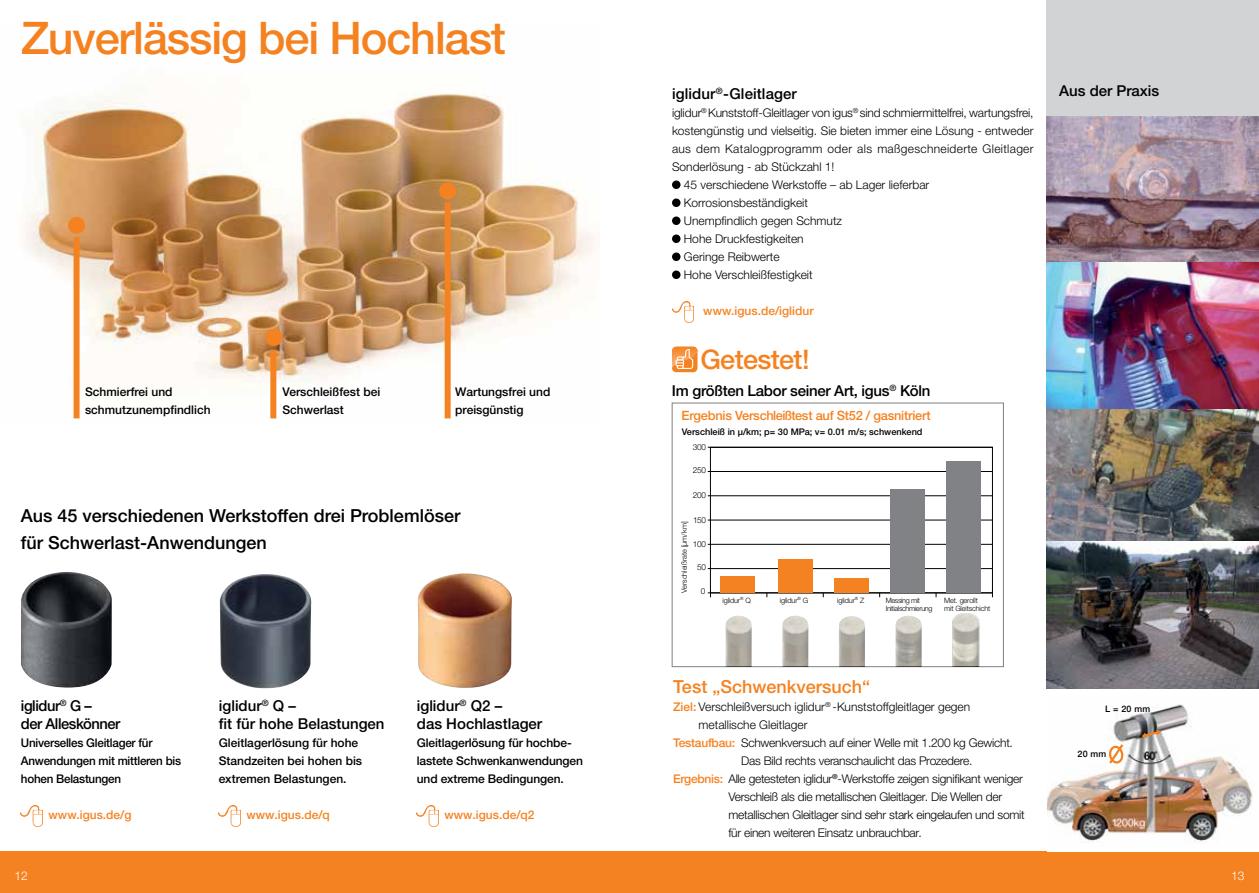
<style>
.page{position:relative;width:1259px;height:893px;background:#fff}
.page>*{position:absolute;margin:0;border:0;box-sizing:border-box;transform-origin:0 0}
.t1{font:500 45px "Helvetica Neue LTW1 G";letter-spacing:-.025em;color:#f58220}
.t2{font:500 27px "Helvetica Neue LTW1 G";letter-spacing:-.02em;color:#f58220}
.t3{font:500 18px/27px "Helvetica Neue LTW1 G";color:#000}
.t4{font:500 18px "Helvetica Neue LTW1 G";color:#f58220}
.t5{font:500 15px/18px "Helvetica Neue LTW1 G";color:#000}
.t6{font:500 15px "Helvetica Neue LTW1 G";letter-spacing:-.02em;color:#000}
.t7{font:500 15px/18px "Helvetica Neue LTW1 G";letter-spacing:-.03em;color:#000}
.t8{font:500 12.9px "Helvetica Neue LTW1 G";letter-spacing:-.02em;color:#f58220}
.t9{font:300 12px "Helvetica Neue LTW1 G";letter-spacing:-.01em;color:#000}
.t10{font:500 12px/18px "Helvetica Neue LTW1 G";letter-spacing:-.01em;color:#000}
.t11{font:500 12px "Helvetica Neue LTW1 G";color:#f58220}
.t12{font:300 12px "Helvetica Neue LTW1 G";letter-spacing:.025em;color:#000}
.t13{font:300 12px "Helvetica Neue LTW1 G";color:#fff}
.t14{font:500 9.15px "Helvetica Neue LTW1 G";color:#000}
.t15{font:500 9px "Helvetica Neue LTW1 G";letter-spacing:.02em;color:#000}
.t16{font:300 8.25px "Helvetica Neue LTW1 G";letter-spacing:-.02em;color:#000}
.t17{font:300 7.35px/8.9px "Helvetica Neue LTW1 G";letter-spacing:-.02em;color:#000}
.t18{font:300 7.35px/8.9px "Helvetica Neue LTW1 G";letter-spacing:-.04em;color:#000}
.t19{font:300 7.35px "Helvetica Neue LTW1 G";color:#000}
.s1{font-weight:500;color:#f58220}
</style>
<div class="page">
<div style="left:0;top:851px;width:1259px;height:42px;background:#f58220"></div>
<div style="left:1046px;top:0;width:213px;height:689px;background:#d1d3d4"></div>
<img style="left:25px;top:93px;width:571px;height:326px">
<img style="left:1047px;top:704px;width:206px;height:138px">
<svg style="left:1107px;top:742px;width:18px;height:24px"></svg>
<svg style="left:1141px;top:730px;width:20px;height:8px"></svg>
<div style="left:710px;top:447px;width:282px;height:146px;border:1px solid #000"></div>
<hr style="left:708px;top:568px;width:284px;height:1px;background:#000">
<hr style="left:708px;top:593px;width:284px;height:1px;background:#000">
<hr style="left:708px;top:544px;width:284px;height:1px;background:#000">
<hr style="left:708px;top:520px;width:284px;height:1px;background:#000">
<hr style="left:708px;top:495px;width:284px;height:1px;background:#000">
<hr style="left:708px;top:471px;width:284px;height:1px;background:#000">
<hr style="left:708px;top:447px;width:284px;height:1px;background:#000">
<div style="left:720px;top:576px;width:35px;height:16px;background:#f58220"></div>
<div style="left:834px;top:578px;width:35px;height:14px;background:#f58220"></div>
<div style="left:778px;top:559px;width:35px;height:33px;background:#f58220"></div>
<div style="left:890px;top:489px;width:35px;height:103px;background:#808285"></div>
<div style="left:946px;top:461px;width:35px;height:131px;background:#808285"></div>
<img style="left:21px;top:572px;width:91px;height:116px">
<img style="left:417px;top:806px;width:21px;height:20px">
<img style="left:219px;top:806px;width:21px;height:20px">
<img style="left:21px;top:806px;width:21px;height:20px">
<div style="left:672px;top:180px;width:8px;height:9px;background:#000;border-radius:50%"></div>
<div style="left:672px;top:198px;width:8px;height:9px;background:#000;border-radius:50%"></div>
<div style="left:672px;top:216px;width:8px;height:9px;background:#000;border-radius:50%"></div>
<div style="left:672px;top:234px;width:8px;height:9px;background:#000;border-radius:50%"></div>
<div style="left:672px;top:252px;width:8px;height:9px;background:#000;border-radius:50%"></div>
<div style="left:672px;top:270px;width:8px;height:9px;background:#000;border-radius:50%"></div>
<img style="left:672px;top:302px;width:21px;height:20px">
<img style="left:220px;top:574px;width:91px;height:114px">
<img style="left:418px;top:573px;width:94px;height:115px">
<div style="left:439px;top:182px;width:17px;height:17px;background:#f58220;border-radius:50%"></div>
<div style="left:265px;top:329px;width:17px;height:17px;background:#f58220;border-radius:50%"></div>
<div style="left:68px;top:217px;width:17px;height:17px;background:#f58220;border-radius:50%"></div>
<div style="left:445px;top:202px;width:6px;height:216px;background:#f58220"></div>
<div style="left:270px;top:350px;width:6px;height:68px;background:#f58220"></div>
<div style="left:74px;top:237px;width:6px;height:181px;background:#f58220"></div>
<img style="left:1046px;top:116px;width:213px;height:573px">
<svg style="left:672px;top:347px;width:25px;height:25px"></svg>
<h1 class="t1" style="left:21px;top:11px;width:486px">Zuverlässig bei Hochlast</h1>
<p class="t10" style="left:85px;top:383px;width:127px">Schmierfrei und schmutzunempfindlich</p>
<p class="t10" style="left:282px;top:383px;width:99px">Verschleißfest bei<br>Schwerlast</p>
<p class="t10" style="left:455px;top:383px;width:97px">Wartungsfrei und preisgünstig</p>
<h3 class="t3" style="left:21px;top:502px;width:441px">Aus 45 verschiedenen Werkstoffen drei Problemlöser für Schwerlast-Anwendungen</h3>
<p class="t7" style="left:21px;top:697px;width:101px">iglidur<sup>®</sup> G –<br>der Alleskönner</p>
<p class="t10" style="left:21px;top:734px;width:162px">Universelles Gleitlager für<br>Anwendungen mit mittleren bis hohen Belastungen</p>
<p class="t11" style="left:48px;top:808px;width:85px">www.igus.de/g</p>
<p class="t5" style="left:219px;top:697px;width:167px">iglidur<sup>®</sup> Q –<br>fit für hohe Belastungen</p>
<p class="t10" style="left:219px;top:734px;width:145px">Gleitlagerlösung für hohe<br>Standzeiten bei hohen bis extremen Belastungen.</p>
<p class="t11" style="left:246px;top:808px;width:85px">www.igus.de/q</p>
<p class="t5" style="left:417px;top:697px;width:127px">iglidur<sup>®</sup> Q2 –<br>das Hochlastlager</p>
<p class="t10" style="left:417px;top:734px;width:168px">Gleitlagerlösung für hochbe&shy;lastete Schwenkanwendungen und extreme Bedingungen.</p>
<p class="t11" style="left:444px;top:808px;width:92px">www.igus.de/q2</p>
<p class="t5" style="left:672px;top:85px;width:126px">iglidur<sup>®</sup>-Gleitlager</p>
<p class="t9" style="left:672px;top:105px;width:363px">iglidur<sup>®</sup> Kunststoff-Gleitlager von igus<sup>®</sup> sind schmiermittelfrei, wartungsfrei,</p>
<p class="t9" style="left:672px;top:123px;width:363px">kostengünstig und vielseitig. Sie bieten immer eine Lösung - entweder</p>
<p class="t12" style="left:672px;top:141px;width:363px">aus dem Katalogprogramm oder als maßgeschneiderte Gleitlager</p>
<p class="t9" style="left:672px;top:159px;width:164px">Sonderlösung - ab Stückzahl 1!</p>
<p class="t9" style="left:684px;top:177px;width:247px">45 verschiedene Werkstoffe – ab Lager lieferbar</p>
<p class="t9" style="left:684px;top:195px;width:126px">Korrosionsbeständigkeit</p>
<p class="t9" style="left:684px;top:213px;width:160px">Unempfindlich gegen Schmutz</p>
<p class="t9" style="left:684px;top:231px;width:121px">Hohe Druckfestigkeiten</p>
<p class="t9" style="left:684px;top:249px;width:97px">Geringe Reibwerte</p>
<p class="t9" style="left:684px;top:267px;width:130px">Hohe Verschleißfestigkeit</p>
<p class="t11" style="left:703px;top:304px;width:112px">www.igus.de/iglidur</p>
<h2 class="t2" style="left:700px;top:343px;width:111px">Getestet!</h2>
<p class="t6" style="left:672px;top:382px;width:260px">Im größten Labor seiner Art, igus<sup>®</sup> Köln</p>
<p class="t8" style="left:681px;top:408px;width:251px">Ergebnis Verschleißtest auf St52 / gasnitriert</p>
<p class="t14" style="left:682px;top:426px;width:242px">Verschleiß in μ/km; p= 30 MPa; v= 0.01 m/s; schwenkend</p>
<p class="t16" style="left:693px;top:442px;width:15px">300</p>
<p class="t16" style="left:693px;top:465px;width:15px">250</p>
<p class="t16" style="left:693px;top:490px;width:15px">200</p>
<p class="t16" style="left:693px;top:514px;width:14px">150</p>
<p class="t19" style="left:680px;top:593px;width:73px;rotate:-90deg">Verschleißrate [µm/km]</p>
<p class="t16" style="left:693px;top:539px;width:15px">100</p>
<p class="t16" style="left:697px;top:562px;width:10px">50</p>
<p class="t16" style="left:700px;top:586px;width:6px">0</p>
<p class="t17" style="left:722px;top:595px;width:30px">iglidur<sup>®</sup> Q</p>
<p class="t17" style="left:780px;top:595px;width:30px">iglidur<sup>®</sup> G</p>
<p class="t17" style="left:837px;top:595px;width:29px">iglidur<sup>®</sup> Z</p>
<p class="t18" style="left:885px;top:595px;width:48px">Messing mit<br>Initialschmierung</p>
<p class="t17" style="left:944px;top:595px;width:48px">Met. gerollt<br>mit Gleitschicht</p>
<p class="t5" style="left:1059px;top:81px;width:102px">Aus der Praxis</p>
<h3 class="t4" style="left:673px;top:676px;width:198px">Test „Schwenkversuch“</h3>
<p class="t9" style="left:673px;top:699px;width:299px"><span class="s1">Ziel:</span> Verschleißversuch iglidur<sup>®</sup> -Kunststoffgleitlager gegen</p>
<p class="t9" style="left:698px;top:717px;width:110px">metallische Gleitlager</p>
<p class="t9" style="left:673px;top:735px;width:341px"><span class="s1">Testaufbau:</span> Schwenkversuch auf einer Welle mit 1.200 kg Gewicht.</p>
<p class="t9" style="left:741px;top:753px;width:233px">Das Bild rechts veranschaulicht das Prozedere.</p>
<p class="t9" style="left:673px;top:771px;width:351px"><span class="s1">Ergebnis:</span> Alle getesteten iglidur<sup>®</sup>-Werkstoffe zeigen signifikant weniger</p>
<p class="t9" style="left:728px;top:789px;width:275px">Verschleiß als die metallischen Gleitlager. Die Wellen der</p>
<p class="t9" style="left:728px;top:807px;width:298px">metallischen Gleitlager sind sehr stark eingelaufen und somit</p>
<p class="t9" style="left:728px;top:825px;width:195px">für einen weiteren Einsatz unbrauchbar.</p>
<p class="t15" style="left:1105px;top:704px;width:46px">L = 20 mm</p>
<p class="t15" style="left:1077px;top:748px;width:30px">20 mm</p>
<p class="t13" style="left:15px;top:869px;width:15px">12</p>
<p class="t13" style="left:1231px;top:869px;width:15px">13</p>
</div>
